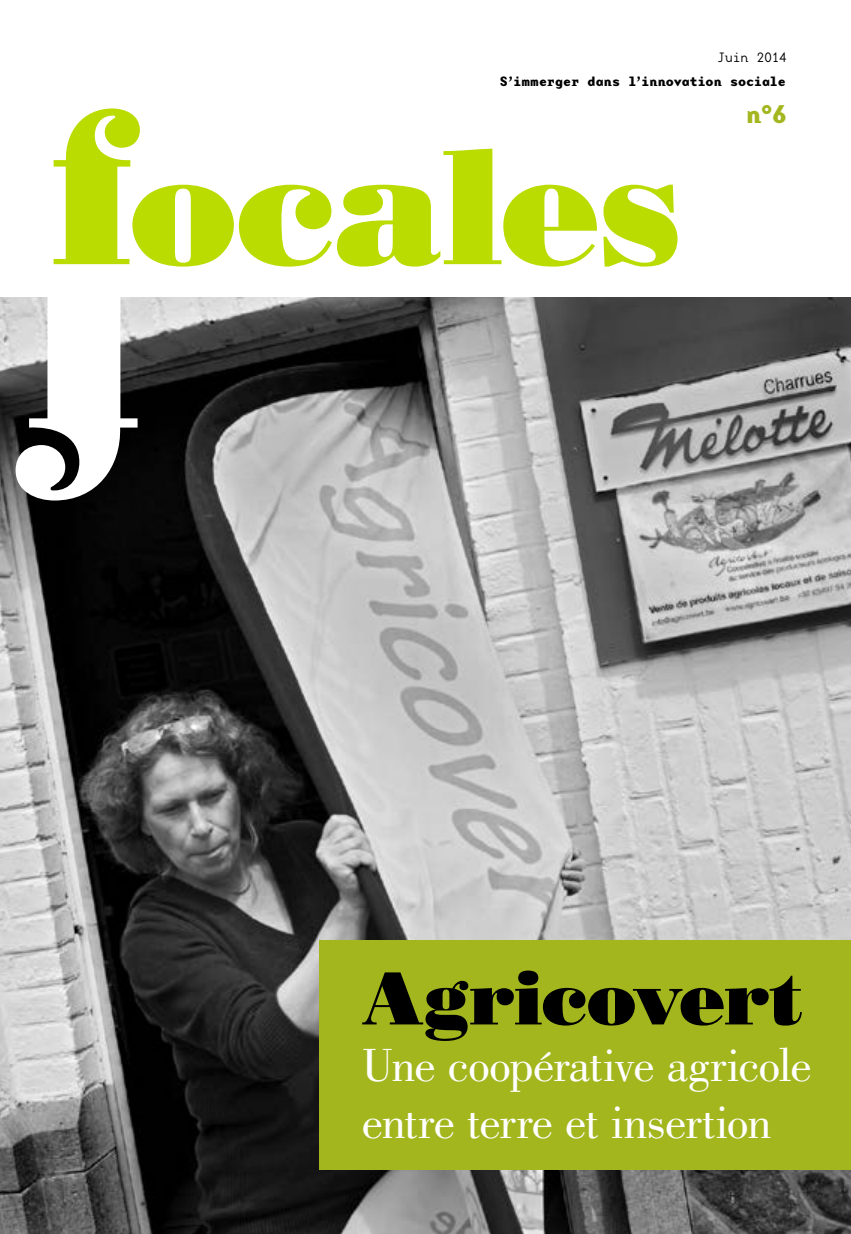
<style>
.page{position:relative;width:851px;height:1234px;background:#fff}
.page>*{position:absolute;margin:0;border:0;box-sizing:border-box;transform-origin:0 0}
.t1{font:75px "Bodoni Poster";letter-spacing:-.015em;color:#000}
.t2{font:48px/56.7px "Bodoni";letter-spacing:-.015em;color:#fff}
.t3{font:700 25.5px "Base Mono Wide";color:#a3b61e}
.t4{font:700 13.5px "Base Mono Wide";color:#000}
.t5{font:100 13.5px "Base Mono Wide";letter-spacing:-.035em;color:#000}
</style>
<div class="page">
<img style="left:0;top:297px;width:850px;height:936px">
<svg style="left:54px;top:108px;width:543px;height:158px"></svg>
<svg style="left:603px;top:185px;width:74px;height:81px"></svg>
<svg style="left:16px;top:297px;width:121px;height:203px"></svg>
<div style="left:319px;top:940px;width:531px;height:229px;background:#a3b61e"></div>
<p class="t5" style="left:717px;top:48px;width:71px">Juin 2014</p>
<p class="t4" style="left:499px;top:72px;width:287px">S’immerger dans l’innovation sociale</p>
<p class="t3" style="left:746px;top:96px;width:43px">n°6</p>
<h1 class="t1" style="left:361px;top:951px;width:442px">Agricovert</h1>
<p class="t2" style="left:361px;top:1037px;width:451px">Une coopérative agricole entre terre et insertion</p>
</div>
